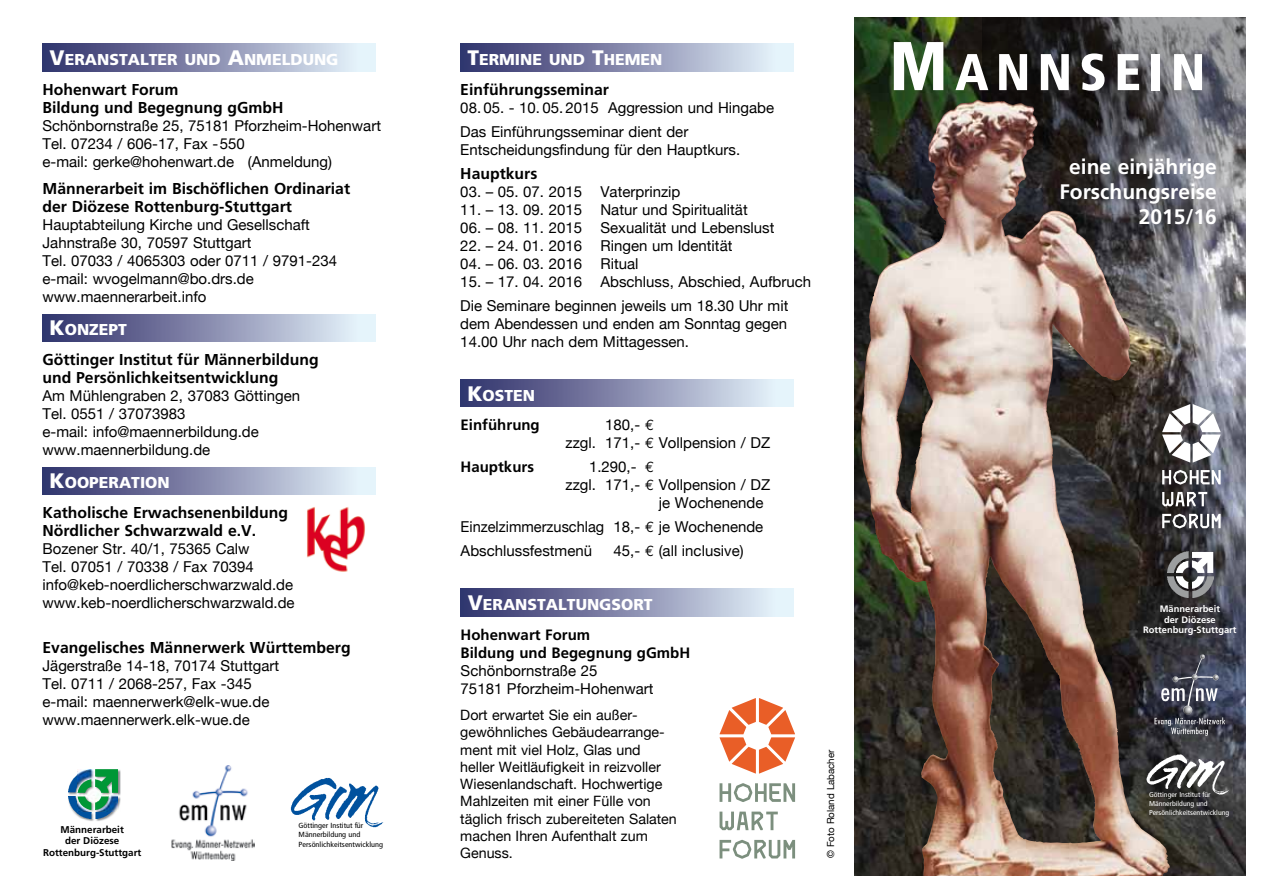
<style>
.page{position:relative;width:1263px;height:893px;background:#fff}
.page>*{position:absolute;margin:0;border:0;box-sizing:border-box;transform-origin:0 0}
.t1{font:900 condensed 51.6px "Frutiger";letter-spacing:.14em;color:#fff}
.t2{font:700 21px/25.2px "Frutiger";color:#fff;text-align:right}
.t3{font:700 15.75px/30px "Frutiger";color:#000}
.t4{font:900 15.75px/30px "Frutiger";color:#fff}
.t5{font:15px/18px "Helvetica Neue";color:#000}
.t6{font:700 15px/18px "Frutiger";color:#000}
.t7{font:14.25px/17.2px "Helvetica Neue";color:#000}
.t8{font:700 9.9px/11.4px "Frutiger";color:#000;text-align:center}
.t9{font:9.75px "Helvetica Neue";color:#000}
.t10{font:700 9.3px/10.8px "Frutiger";color:#fff;text-align:center}
.t11{font:condensed 7.35px/9.6px "Frutiger";color:#000;scale:1.11 1}
.t12{font:condensed 7.05px/9.1px "Frutiger";color:#fff;scale:1.11 1}
.s1{font-size:21px}
.s2{font-weight:700;color:#000}
.s3{font-weight:900;font-size:21px;color:#fff}
.s4{font-weight:900;color:#fff}
.s5{font-family:"Euro Mono"}
.s6{font-size:68.85px}
</style>
<div class="page">
<img style="left:84px;top:819px;width:22px;height:2px">
<img style="left:68px;top:775px;width:47px;height:44px">
<img style="left:77px;top:770px;width:44px;height:42px">
<img style="left:78px;top:811px;width:40px;height:1px">
<img style="left:77px;top:769px;width:41px;height:42px">
<img style="left:855px;top:17px;width:391px;height:859px">
<img style="left:1160px;top:654px;width:59px;height:61px">
<img style="left:171px;top:766px;width:83px;height:95px">
<div style="left:43px;top:44px;width:332px;height:27px;background:linear-gradient(to right,#2c2b67,#eaf6fd)"></div>
<div style="left:43px;top:315px;width:332px;height:27px;background:linear-gradient(to right,#2c2b67,#eaf6fd)"></div>
<div style="left:43px;top:467px;width:332px;height:28px;background:linear-gradient(to right,#2c2b67,#eaf6fd)"></div>
<div style="left:460px;top:379px;width:333px;height:28px;background:linear-gradient(to right,#2c2b66,#ebf6fe)"></div>
<div style="left:460px;top:44px;width:333px;height:27px;background:linear-gradient(to right,#2c2b66,#ebf6fe)"></div>
<div style="left:460px;top:589px;width:333px;height:27px;background:linear-gradient(to right,#2c2b66,#ebf6fe)"></div>
<img style="left:290px;top:778px;width:94px;height:50px">
<svg style="left:719px;top:698px;width:76px;height:76px"></svg>
<svg style="left:719px;top:812px;width:59px;height:18px"></svg>
<svg style="left:719px;top:783px;width:76px;height:19px"></svg>
<svg style="left:719px;top:840px;width:76px;height:19px"></svg>
<svg style="left:982px;top:17px;width:264px;height:227px;background:#5b5657"></svg>
<img style="left:1144px;top:753px;width:89px;height:42px">
<svg style="left:1162px;top:404px;width:58px;height:59px"></svg>
<svg style="left:1162px;top:492px;width:45px;height:14px"></svg>
<svg style="left:1162px;top:470px;width:58px;height:15px"></svg>
<svg style="left:1162px;top:514px;width:58px;height:14px"></svg>
<img style="left:861px;top:100px;width:116px;height:458px">
<img style="left:1167px;top:552px;width:46px;height:46px">
<img style="left:1175px;top:552px;width:38px;height:38px">
<img style="left:307px;top:507px;width:58px;height:65px">
<p class="t4" style="left:43px;top:44px;width:298px;text-indent:7px"><span class="s1">V</span>ERANSTALTER UND <span class="s1">A</span>NMELDUNG<br><span class="s2">Hohenwart Forum</span></p>
<p class="t3" style="left:43px;top:93px;width:243px">Bildung und Begegnung gGmbH</p>
<p class="t5" style="left:43px;top:117px;width:340px">Schönbornstraße 25, 75181 Pforzheim-Hohenwart<br>Tel. 07234 / 606-17, Fax -550<br>e-mail: gerke@hohenwart.de (Anmeldung)</p>
<p class="t3" style="left:43px;top:180px;width:309px;line-height:18px">Männerarbeit im Bischöflichen Ordinariat der Diözese Rottenburg-Stuttgart</p>
<p class="t5" style="left:43px;top:216px;width:296px">Hauptabteilung Kirche und Gesellschaft Jahnstraße 30, 70597 Stuttgart<br>Tel. 07033 / 4065303 oder 0711 / 9791-234 e-mail: wvogelmann@bo.drs.de www.maennerarbeit.info</p>
<p class="t3" style="left:43px;top:315px;width:278px;text-indent:7px"><span class="s3">K</span><span class="s4">ONZEPT<br></span>Göttinger Institut für Männerbildung</p>
<p class="t3" style="left:43px;top:363px;width:237px">und Persönlichkeitsentwicklung</p>
<p class="t5" style="left:43px;top:387px;width:259px">Am Mühlengraben 2, 37083 Göttingen<br>Tel. 0551 / 37073983<br>e-mail: info@maennerbildung.de www.maennerbildung.de</p>
<p class="t3" style="left:43px;top:468px;width:247px;text-indent:7px"><span class="s3">K</span><span class="s4">OOPERATION<br></span>Katholische Erwachsenenbildung</p>
<p class="t3" style="left:43px;top:516px;width:215px">Nördlicher Schwarzwald e.V.</p>
<p class="t5" style="left:43px;top:540px;width:254px">Bozener Str. 40/1, 75365 Calw<br>Tel. 07051 / 70338 / Fax 70394 info@keb-noerdlicherschwarzwald.de www.keb-noerdlicherschwarzwald.de</p>
<p class="t3" style="left:43px;top:633px;width:310px">Evangelisches Männerwerk Württemberg</p>
<p class="t5" style="left:43px;top:657px;width:238px">Jägerstraße 14-18, 70174 Stuttgart<br>Tel. 0711 / 2068-257, Fax -345 e-mail: maennerwerk@elk-wue.de www.maennerwerk.elk-wue.de</p>
<p class="t8" style="left:43px;top:824px;width:100px">Männerarbeit<br>der Diözese<br>Rottenburg-Stuttgart</p>
<p class="t11" style="left:299px;top:820px;width:78px">Göttinger Institut für<br>Männerbildung und<br>Persönlichkeitsentwicklung</p>
<p class="t3" style="left:460px;top:45px;width:204px;text-indent:7px"><span class="s3">T</span><span class="s4">ERMINE UND</span> <span class="s3">T</span><span class="s4">HEMEN<br></span>Einführungsseminar</p>
<p class="t5" style="left:460px;top:96px;width:315px;line-height:24px">08. 05. - 10. 05. 2015 Aggression und Hingabe<br>Das Einführungsseminar dient der</p>
<p class="t5" style="left:460px;top:141px;width:281px">Entscheidungsfindung für den Hauptkurs.</p>
<p class="t3" style="left:460px;top:159px;width:79px">Hauptkurs</p>
<p class="t5" style="left:460px;top:183px;width:222px">03. – 05. 07. 2015 Vaterprinzip</p>
<p class="t5" style="left:460px;top:201px;width:289px">11. – 13. 09. 2015 Natur und Spiritualität</p>
<p class="t5" style="left:460px;top:219px;width:316px">06. – 08. 11. 2015 Sexualität und Lebenslust</p>
<p class="t5" style="left:460px;top:237px;width:274px">22. – 24. 01. 2016 Ringen um Identität</p>
<p class="t5" style="left:460px;top:255px;width:180px">04. – 06. 03. 2016 Ritual</p>
<p class="t5" style="left:460px;top:270px;width:352px;line-height:24px">15. – 17. 04. 2016 Abschluss, Abschied, Aufbruch<br>Die Seminare beginnen jeweils um 18.30 Uhr mit</p>
<p class="t5" style="left:460px;top:315px;width:328px">dem Abendessen und enden am Sonntag gegen<br>14.00 Uhr nach dem Mittagessen.</p>
<p class="t4" style="left:467px;top:380px;width:69px"><span class="s1">K</span>OSTEN</p>
<p class="t6" style="left:461px;top:415px;width:81px">Einführung</p>
<p class="t5" style="left:566px;top:415px;width:206px;text-indent:40px">180,- <span class="s5">E<br></span>zzgl. 171,- <span class="s5">E</span> Vollpension / DZ</p>
<p class="t6" style="left:461px;top:457px;width:75px">Hauptkurs</p>
<p class="t5" style="left:589px;top:457px;width:67px">1.290,- <span class="s5">E</span></p>
<p class="t5" style="left:566px;top:475px;width:206px">zzgl. 171,- <span class="s5">E</span> Vollpension / DZ</p>
<p class="t5" style="left:659px;top:493px;width:106px">je Wochenende</p>
<p class="t5" style="left:461px;top:514px;width:304px;line-height:24px">Einzelzimmerzuschlag 18,- <span class="s5">E</span> je Wochenende<br>Abschlussfestmenü</p>
<p class="t5" style="left:613px;top:541px;width:132px">45,- <span class="s5">E</span> (all inclusive)</p>
<p class="t4" style="left:468px;top:589px;width:186px"><span class="s1">V</span>ERANSTALTUNGSORT</p>
<p class="t6" style="left:461px;top:625px;width:231px">Hohenwart Forum<br>Bildung und Begegnung gGmbH</p>
<p class="t5" style="left:461px;top:661px;width:194px">Schönbornstraße 25<br>75181 Pforzheim-Hohenwart</p>
<p class="t7" style="left:460px;top:706px;width:218px">Dort erwartet Sie ein außer&shy;gewöhnliches Gebäudearrange&shy;ment mit viel Holz, Glas und heller Weitläufigkeit in reizvoller<br>Wiesenlandschaft. Hochwertige<br>Mahlzeiten mit einer Fülle von täglich frisch zubereiteten Salaten machen Ihren Aufenthalt zum<br>Genuss.</p>
<p class="t9" style="left:825px;top:858px;width:110px;rotate:-90deg">© Foto Roland Labacher</p>
<h1 class="t1" style="left:889px;top:41px;width:317px"><span class="s6">M</span>ANNSEIN</h1>
<h2 class="t2" style="left:1059px;top:154px;width:159px">eine einjährige<br>Forschungsreise<br>2015/16</h2>
<p class="t10" style="left:1143px;top:603px;width:95px">Männerarbeit<br>der Diözese<br>Rottenburg-Stuttgart</p>
<p class="t12" style="left:1149px;top:790px;width:74px">Göttinger Institut für<br>Männerbildung und<br>Persönlichkeitsentwicklung</p>
</div>
